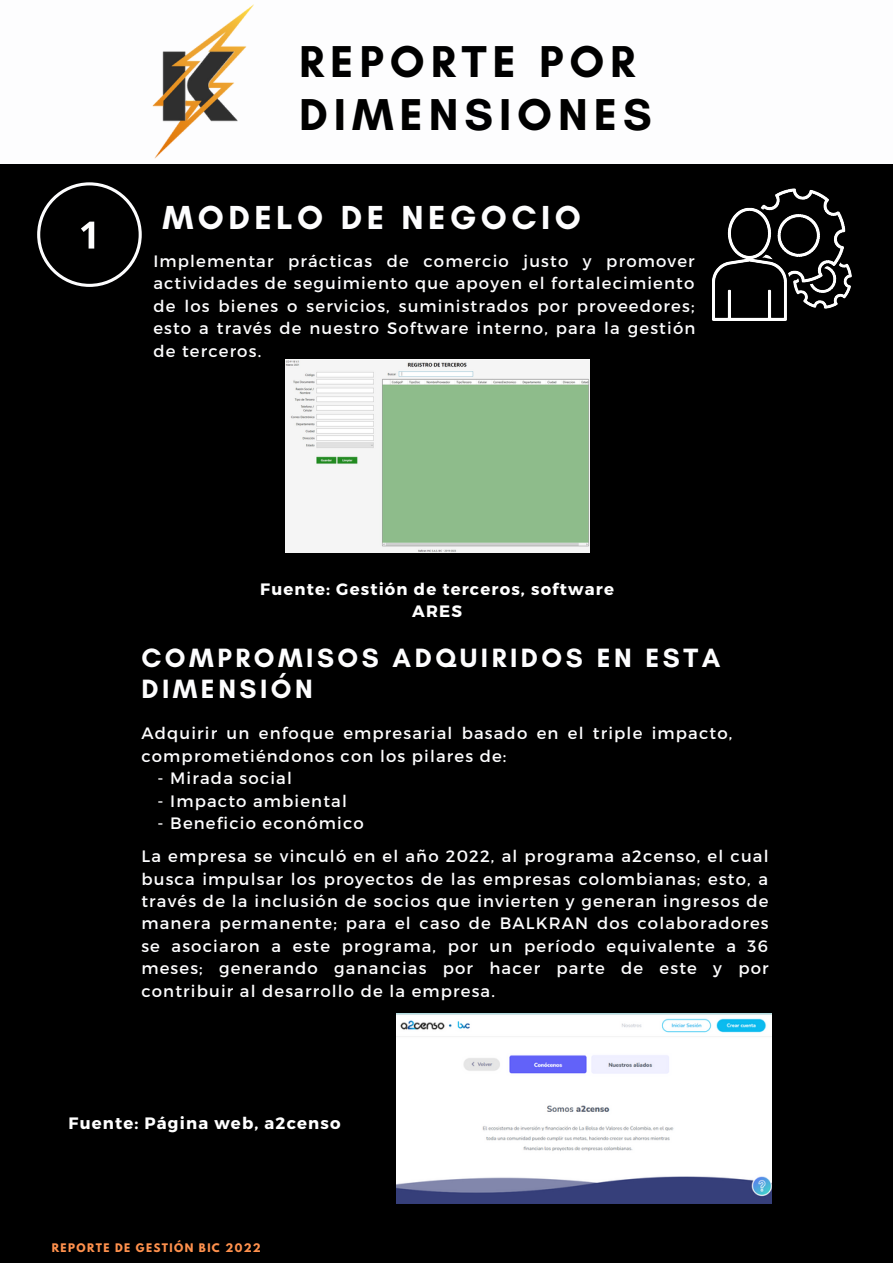
<style>
.page{position:relative;width:893px;height:1264px;background:#fff}
.page>*{position:absolute;margin:0;border:0;box-sizing:border-box;transform-origin:0 0}
.t1{font:700 45.45px/52.8px "Glacial Indifference";letter-spacing:.13em;color:#000}
.t2{font:700 33.9px "Glacial Indifference";letter-spacing:.13em;color:#fdfdfe}
.t3{font:700 27px/31.5px "Glacial Indifference";letter-spacing:.13em;color:#fdfdfe}
.t4{font:16.5px/22.5px "Montserrat";letter-spacing:.07em;color:#fdfdfe;text-align:justify}
.t5{font:700 16.5px/22.5px "Montserrat";letter-spacing:.07em;color:#fff;text-align:center}
.t6{font:700 10.5px "League Spartan";letter-spacing:.13em;color:#ff914d}
</style>
<div class="page">
<div style="left:0;top:0;width:892px;height:1262px;background:#000"></div>
<div style="left:0;top:0;width:892px;height:163px;background:#fdfdfe"></div>
<svg style="left:37px;top:182px;width:105px;height:105px"></svg>
<img style="left:152px;top:4px;width:102px;height:155px">
<img style="left:712px;top:189px;width:139px;height:131px">
<img style="left:285px;top:359px;width:304px;height:194px">
<img style="left:396px;top:1013px;width:375px;height:190px">
<p class="t1" style="left:299px;top:35px;width:354px">REPORTE POR<br>DIMENSIONES</p>
<p class="t2" style="left:162px;top:196px;width:420px">MODELO DE NEGOCIO</p>
<p class="t4" style="left:153px;top:248px;width:543px">Implementar prácticas de comercio justo y promover actividades de seguimiento que apoyen el fortalecimiento de los bienes o servicios, suministrados por proveedores; esto a través de nuestro Software interno, para la gestión de terceros.</p>
<p class="t5" style="left:260px;top:577px;width:355px">Fuente: Gestión de terceros, software<br>ARES</p>
<p class="t3" style="left:141px;top:641px;width:580px">COMPROMISOS ADQUIRIDOS EN ESTA<br>DIMENSIÓN</p>
<p class="t4" style="left:141px;top:721px;width:592px">Adquirir un enfoque empresarial basado en el triple impacto, comprometiéndonos con los pilares de:</p>
<p class="t4" style="left:158px;top:766px;width:136px">- Mirada social</p>
<p class="t4" style="left:158px;top:788px;width:191px">- Impacto ambiental</p>
<p class="t4" style="left:158px;top:811px;width:208px">- Beneficio económico</p>
<p class="t4" style="left:141px;top:844px;width:628px">La empresa se vinculó en el año 2022, al programa a2censo, el cual busca impulsar los proyectos de las empresas colombianas; esto, a través de la inclusión de socios que invierten y generan ingresos de manera permanente; para el caso de BALKRAN dos colaboradores se asociaron a este programa, por un período equivalente a 36 meses; generando ganancias por hacer parte de este y por contribuir al desarrollo de la empresa.</p>
<p class="t5" style="left:69px;top:1111px;width:273px">Fuente: Página web, a2censo</p>
<p class="t6" style="left:52px;top:1242px;width:211px">REPORTE DE GESTIÓN BIC 2022</p>
</div>
